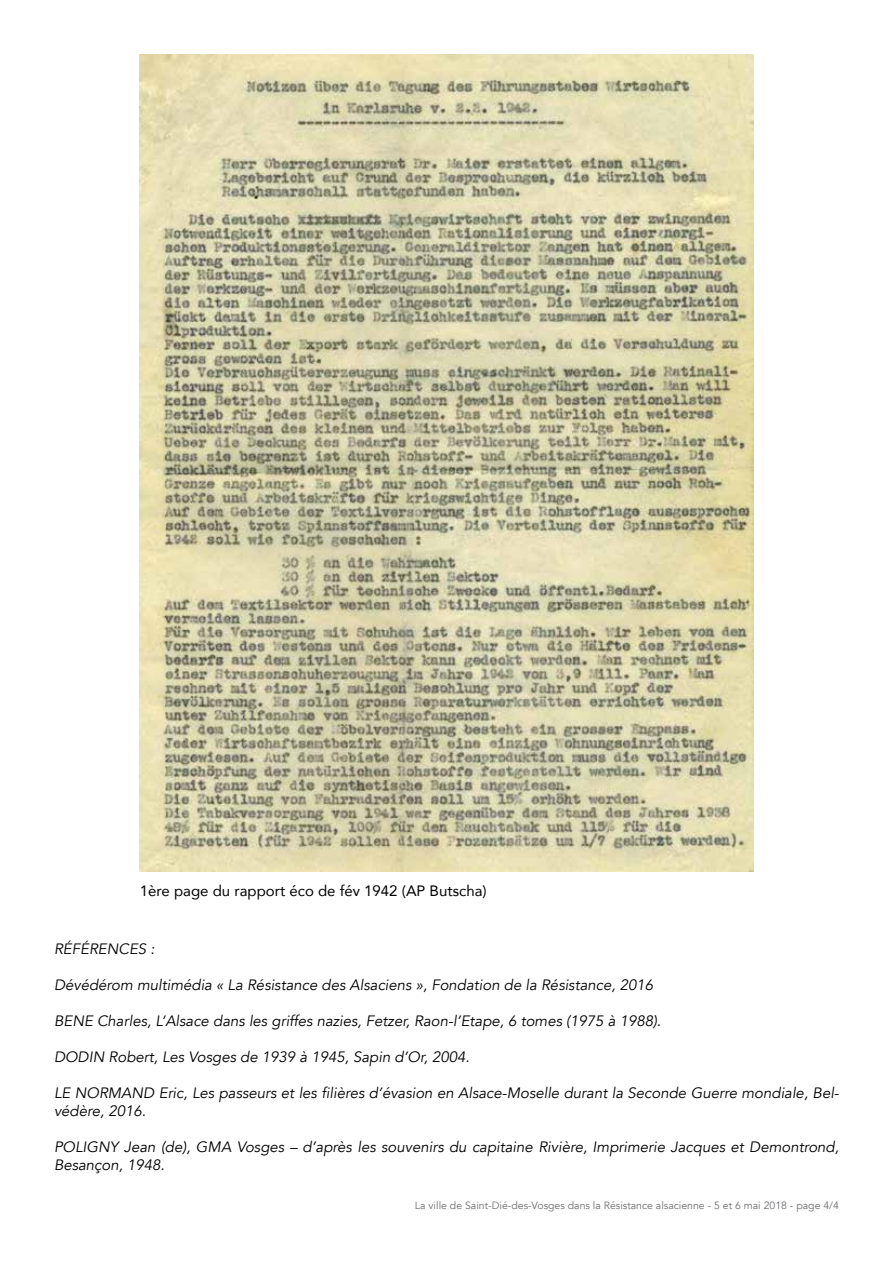
<style>
.page{position:relative;width:893px;height:1263px;background:#fff}
.page>*{position:absolute;margin:0;border:0;box-sizing:border-box;transform-origin:0 0}
.t1{font:italic 15px/18px "Avenir";color:#000}
.t2{font:15px "Avenir";color:#000}
.t3{font:10.5px "Avenir";color:#6d6e71}
</style>
<div class="page">
<img style="left:140px;top:54px;width:613px;height:817px">
<p class="t2" style="left:140px;top:878px;width:348px">1ère page du rapport éco de fév 1942 (AP Butscha)</p>
<p class="t1" style="left:54px;top:940px;width:102px">Références :</p>
<p class="t1" style="left:54px;top:976px;width:601px">Dévédérom multimédia « La Résistance des Alsaciens », Fondation de la Résistance, 2016</p>
<p class="t1" style="left:54px;top:1012px;width:21px">BENE</p>
<p class="t1" style="left:97px;top:1012px;width:565px">Charles, L’Alsace dans les griffes nazies, Fetzer, Raon-l’Etape, 6 tomes (1975 à 1988).</p>
<p class="t1" style="left:54px;top:1048px;width:417px">DODIN Robert, Les Vosges de 1939 à 1945, Sapin d’Or, 2004.</p>
<p class="t1" style="left:54px;top:1084px;width:786px">LE NORMAND Eric, Les passeurs et les filières d’évasion en Alsace-Moselle durant la Seconde Guerre mondiale, Bel&shy;védère, 2016.</p>
<p class="t1" style="left:54px;top:1138px;width:786px">POLIGNY Jean (de), GMA Vosges – d’après les souvenirs du capitaine Rivière, Imprimerie Jacques et Demontrond,<br>Besançon, 1948.</p>
<p class="t3" style="left:415px;top:1199px;width:425px">La ville de Saint-Dié-des-Vosges dans la Résistance alsacienne - 5 et 6 mai 2018 - page 4/4</p>
</div>
